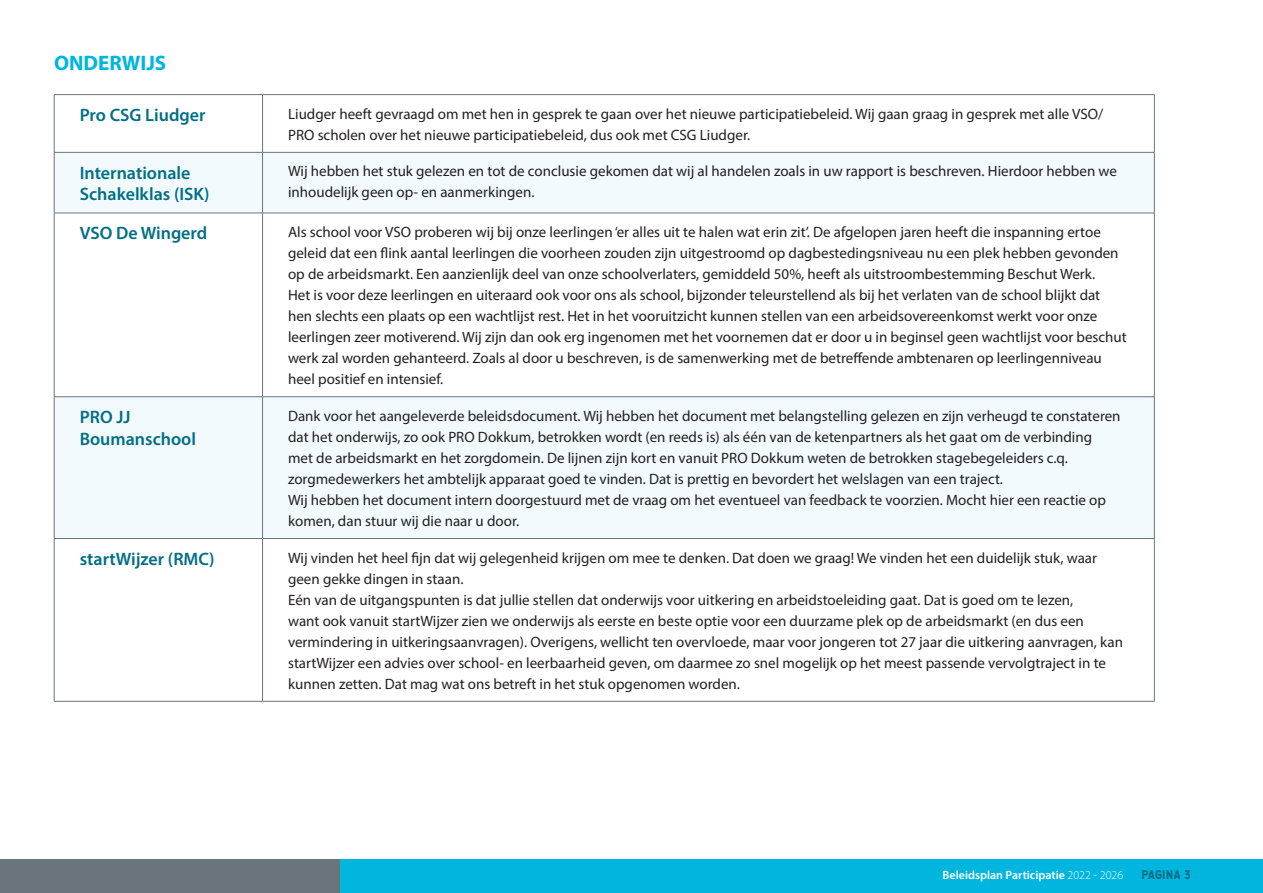
<style>
.page{position:relative;width:1263px;height:893px;background:#fff}
.page>*{position:absolute;margin:0;border:0;box-sizing:border-box;transform-origin:0 0}
.t1{font:700 21px "Myriad Pro";color:#00b6de}
.t2{font:600 18px/21.6px "Myriad Pro";color:#006e86}
.t3{font:15px/21px "Myriad Pro";color:#231f20}
.t4{font:600 12px "Myriad Pro";color:#fff}
.t5{font:12px "Hansief";letter-spacing:.05em;color:#006e86}
.s1{font-weight:300}
</style>
<div class="page">
<div style="left:325px;top:859px;width:938px;height:34px;background:#00b6de"></div>
<div style="left:0;top:859px;width:340px;height:34px;background:#6a747b"></div>
<svg style="left:55px;top:153px;width:1099px;height:385px;fill:#f2fafd"></svg>
<hr style="left:54px;top:94px;width:209px;height:1px;background:#6a747b">
<hr style="left:54px;top:95px;width:1px;height:57px;background:#6a747b">
<hr style="left:263px;top:94px;width:891px;height:1px;background:#6a747b">
<hr style="left:262px;top:95px;width:1px;height:57px;background:#6a747b">
<hr style="left:1154px;top:95px;width:1px;height:57px;background:#6a747b">
<hr style="left:54px;top:152px;width:209px;height:1px;background:#6a747b">
<hr style="left:54px;top:153px;width:1px;height:60px;background:#6a747b">
<hr style="left:263px;top:152px;width:891px;height:1px;background:#6a747b">
<hr style="left:262px;top:153px;width:1px;height:60px;background:#6a747b">
<hr style="left:1154px;top:153px;width:1px;height:60px;background:#6a747b">
<hr style="left:54px;top:213px;width:209px;height:1px;background:#6a747b">
<hr style="left:54px;top:213px;width:1px;height:184px;background:#6a747b">
<hr style="left:263px;top:213px;width:891px;height:1px;background:#6a747b">
<hr style="left:262px;top:213px;width:1px;height:184px;background:#6a747b">
<hr style="left:1154px;top:213px;width:1px;height:184px;background:#6a747b">
<hr style="left:54px;top:396px;width:209px;height:1px;background:#6a747b">
<hr style="left:54px;top:397px;width:1px;height:141px;background:#6a747b">
<hr style="left:263px;top:396px;width:891px;height:1px;background:#6a747b">
<hr style="left:262px;top:397px;width:1px;height:141px;background:#6a747b">
<hr style="left:1154px;top:397px;width:1px;height:141px;background:#6a747b">
<hr style="left:54px;top:538px;width:209px;height:1px;background:#6a747b">
<hr style="left:54px;top:539px;width:1px;height:162px;background:#6a747b">
<hr style="left:263px;top:538px;width:891px;height:1px;background:#6a747b">
<hr style="left:262px;top:539px;width:1px;height:162px;background:#6a747b">
<hr style="left:1154px;top:539px;width:1px;height:162px;background:#6a747b">
<hr style="left:54px;top:701px;width:209px;height:1px;background:#6a747b">
<hr style="left:263px;top:701px;width:891px;height:1px;background:#6a747b">
<p class="t1" style="left:54px;top:49px;width:114px">ONDERWIJS</p>
<p class="t2" style="left:80px;top:104px;width:127px">Pro CSG Liudger</p>
<p class="t3" style="left:288px;top:103px;width:817px">Liudger heeft gevraagd om met hen in gesprek te gaan over het nieuwe participatiebeleid. Wij gaan graag in gesprek met alle VSO/<br>PRO scholen over het nieuwe participatiebeleid, dus ook met CSG Liudger.</p>
<p class="t2" style="left:80px;top:161px;width:131px">Internationale<br>Schakelklas (ISK)</p>
<p class="t3" style="left:288px;top:161px;width:830px">Wij hebben het stuk gelezen en tot de conclusie gekomen dat wij al handelen zoals in uw rapport is beschreven. Hierdoor hebben we inhoudelijk geen op- en aanmerkingen.</p>
<p class="t2" style="left:80px;top:222px;width:129px">VSO De Wingerd</p>
<p class="t3" style="left:288px;top:221px;width:840px">Als school voor VSO proberen wij bij onze leerlingen ‘er alles uit te halen wat erin zit’. De afgelopen jaren heeft die inspanning ertoe geleid dat een flink aantal leerlingen die voorheen zouden zijn uitgestroomd op dagbestedingsniveau nu een plek hebben gevonden op de arbeidsmarkt. Een aanzienlijk deel van onze schoolverlaters, gemiddeld 50%, heeft als uitstroombestemming Beschut Werk.<br>Het is voor deze leerlingen en uiteraard ook voor ons als school, bijzonder teleurstellend als bij het verlaten van de school blijkt dat hen slechts een plaats op een wachtlijst rest. Het in het vooruitzicht kunnen stellen van een arbeidsovereenkomst werkt voor onze leerlingen zeer motiverend. Wij zijn dan ook erg ingenomen met het voornemen dat er door u in beginsel geen wachtlijst voor beschut werk zal worden gehanteerd. Zoals al door u beschreven, is de samenwerking met de betreffende ambtenaren op leerlingenniveau heel positief en intensief.</p>
<p class="t2" style="left:80px;top:406px;width:118px">PRO JJ<br>Boumanschool</p>
<p class="t3" style="left:288px;top:405px;width:834px">Dank voor het aangeleverde beleidsdocument. Wij hebben het document met belangstelling gelezen en zijn verheugd te constateren dat het onderwijs, zo ook PRO Dokkum, betrokken wordt (en reeds is) als één van de ketenpartners als het gaat om de verbinding met de arbeidsmarkt en het zorgdomein. De lijnen zijn kort en vanuit PRO Dokkum weten de betrokken stagebegeleiders c.q. zorgmedewerkers het ambtelijk apparaat goed te vinden. Dat is prettig en bevordert het welslagen van een traject.</p>
<p class="t3" style="left:288px;top:489px;width:819px">Wij hebben het document intern doorgestuurd met de vraag om het eventueel van feedback te voorzien. Mocht hier een reactie op komen, dan stuur wij die naar u door.</p>
<p class="t2" style="left:80px;top:547px;width:136px">startWijzer (RMC)</p>
<p class="t3" style="left:288px;top:547px;width:810px">Wij vinden het heel fijn dat wij gelegenheid krijgen om mee te denken. Dat doen we graag! We vinden het een duidelijk stuk, waar geen gekke dingen in staan.</p>
<p class="t3" style="left:288px;top:589px;width:836px">Eén van de uitgangspunten is dat jullie stellen dat onderwijs voor uitkering en arbeidstoeleiding gaat. Dat is goed om te lezen,<br>want ook vanuit startWijzer zien we onderwijs als eerste en beste optie voor een duurzame plek op de arbeidsmarkt (en dus een vermindering in uitkeringsaanvragen). Overigens, wellicht ten overvloede, maar voor jongeren tot 27 jaar die uitkering aanvragen, kan startWijzer een advies over school- en leerbaarheid geven, om daarmee zo snel mogelijk op het meest passende vervolgtraject in te kunnen zetten. Dat mag wat ons betreft in het stuk opgenomen worden.</p>
<p class="t4" style="left:942px;top:867px;width:182px">Beleidsplan Participatie <span class="s1">2022 - 2026</span></p>
<p class="t5" style="left:1142px;top:867px;width:51px">PAGINA 3</p>
</div>
